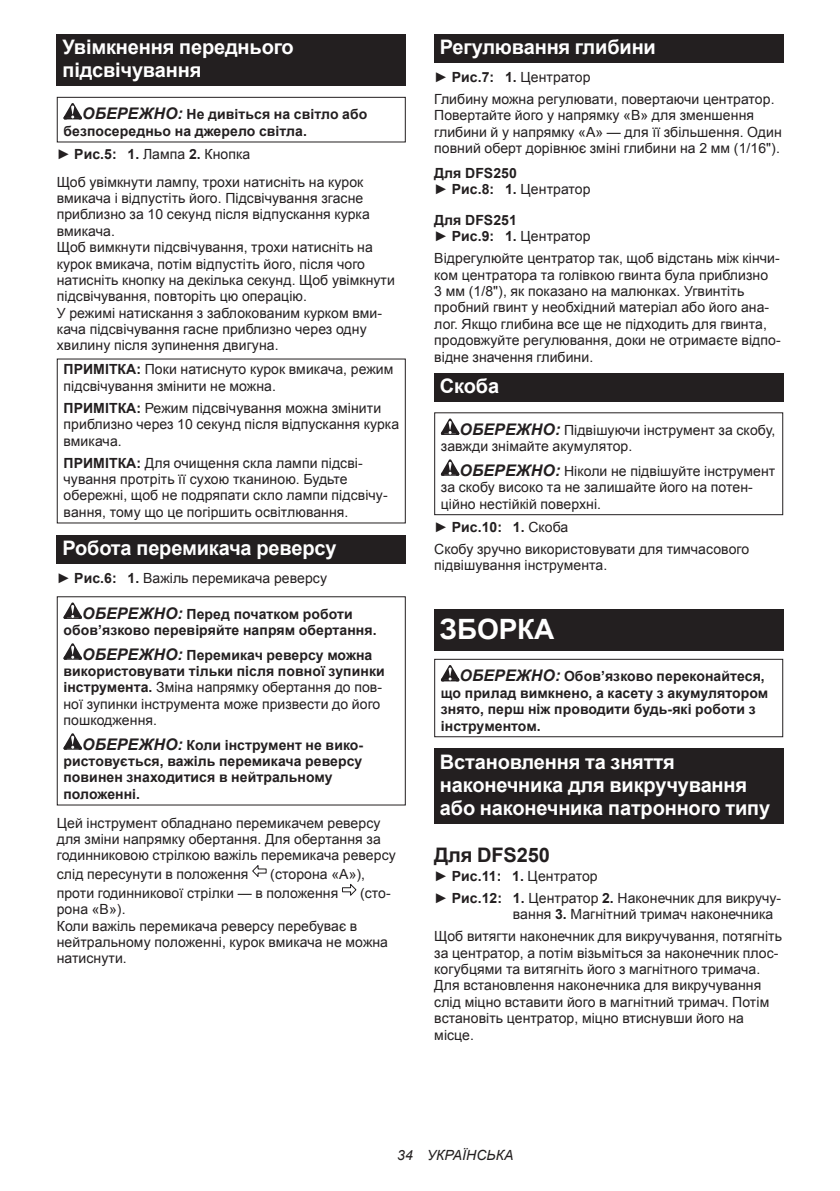
<style>
.page{position:relative;width:840px;height:1191px;background:#fff}
.page>*{position:absolute;margin:0;border:0;box-sizing:border-box;transform-origin:0 0}
.t1{font:700 28px "Arial";letter-spacing:-.01em;color:#fff}
.t2{font:700 20px/23.4px "Arial";letter-spacing:-.01em;color:#fff}
.t3{font:700 20px "Arial";letter-spacing:-.01em;color:#231f20}
.t4{font:14px/16.4px "Arial";letter-spacing:.005em;color:#231f20}
.t5{font:700 14px/16.4px "Arial";letter-spacing:.005em;color:#231f20}
.t6{font:italic 14px "Arial";letter-spacing:.005em;color:#231f20}
.s1{font-style:italic;font-size:16px}
.s2{font-weight:700}
.s3{font-weight:700;font-style:italic;font-size:16px}
.s4{font-weight:400}
</style>
<div class="page">
<div style="left:57px;top:34px;width:348px;height:52px;background:#231f20"></div>
<svg style="left:63px;top:103px;width:19px;height:16px"></svg>
<div style="left:57px;top:97px;width:348px;height:45px;border:1px solid #231f20"></div>
<div style="left:57px;top:535px;width:348px;height:28px;background:#231f20"></div>
<svg style="left:63px;top:602px;width:19px;height:17px"></svg>
<svg style="left:63px;top:643px;width:19px;height:16px"></svg>
<svg style="left:63px;top:733px;width:19px;height:16px"></svg>
<svg style="left:252px;top:865px;width:15px;height:12px"></svg>
<svg style="left:342px;top:884px;width:15px;height:12px"></svg>
<div style="left:434px;top:34px;width:348px;height:29px;background:#231f20"></div>
<div style="left:434px;top:373px;width:348px;height:28px;background:#231f20"></div>
<svg style="left:440px;top:418px;width:19px;height:17px"></svg>
<svg style="left:440px;top:459px;width:19px;height:17px"></svg>
<div style="left:434px;top:412px;width:348px;height:103px;border:1px solid #231f20"></div>
<div style="left:434px;top:609px;width:348px;height:42px;background:#231f20"></div>
<svg style="left:440px;top:665px;width:19px;height:16px"></svg>
<div style="left:434px;top:659px;width:348px;height:78px;border:1px solid #231f20"></div>
<div style="left:434px;top:748px;width:348px;height:76px;background:#231f20"></div>
<h2 class="t2" style="left:62px;top:36px;width:233px">Увімкнення переднього підсвічування</h2>
<p class="t5" style="left:63px;top:107px;width:305px;text-indent:19px"><span class="s1">ОБЕРЕЖНО:</span> Не дивіться на світло або безпосередньо на джерело світла.</p>
<p class="t4" style="left:57px;top:140px;width:308px;line-height:27.8px">► <span class="s2">Рис.5: 1.</span> Лампа <span class="s2">2.</span> Кнопка<br>Щоб увімкнути лампу, трохи натисніть на курок</p>
<p class="t4" style="left:57px;top:190px;width:339px">вмикача і відпустіть його. Підсвічування згасне приблизно за 10 секунд після відпускання курка вмикача.<br>Щоб вимкнути підсвічування, трохи натисніть на курок вмикача, потім відпустіть його, після чого натисніть кнопку на декілька секунд. Щоб увімкнути підсвічування, повторіть цю операцію.<br>У режимі натискання з заблокованим курком вми&shy;кача підсвічування гасне приблизно через одну хвилину після зупинення двигуна.</p>
<p class="t4" style="left:63px;top:361px;width:331px"><span class="s2">ПРИМІТКА:</span> Поки натиснуто курок вмикача, режим підсвічування змінити не можна.</p>
<p class="t4" style="left:63px;top:400px;width:337px"><span class="s2">ПРИМІТКА:</span> Режим підсвічування можна змінити приблизно через 10 секунд після відпускання курка вмикача.</p>
<p class="t4" style="left:64px;top:455px;width:325px"><span class="s2">ПРИМІТКА:</span> Для очищення скла лампи підсві&shy;чування протріть її сухою тканиною. Будьте обережні, щоб не подряпати скло лампи підсвічу&shy;вання, тому що це погіршить освітлювання.</p>
<h2 class="t2" style="left:62px;top:536px;width:275px">Робота перемикача реверсу</h2>
<p class="t4" style="left:57px;top:569px;width:271px">► <span class="s2">Рис.6: 1.</span> Важіль перемикача реверсу</p>
<p class="t5" style="left:63px;top:606px;width:314px;text-align:center"><span class="s1">ОБЕРЕЖНО:</span> Перед початком роботи обов’язково перевіряйте напрям обертання.</p>
<p class="t4" style="left:63px;top:646px;width:322px;text-indent:19px"><span class="s3">ОБЕРЕЖНО:</span> <span class="s2">Перемикач реверсу можна використовувати тільки після повної зупинки інструмента.</span> Зміна напрямку обертання до пов&shy;ної зупинки інструмента може призвести до його пошкодження.</p>
<p class="t5" style="left:63px;top:737px;width:301px;text-indent:19px"><span class="s1">ОБЕРЕЖНО:</span> Коли інструмент не вико&shy;ристовується, важіль перемикача реверсу повинен знаходитися в нейтральному положенні.</p>
<p class="t4" style="left:57px;top:814px;width:340px">Цей інструмент обладнано перемикачем реверсу для зміни напрямку обертання. Для обертання за годинниковою стрілкою важіль перемикача реверсу</p>
<p class="t4" style="left:57px;top:866px;width:193px">слід пересунути в положення</p>
<p class="t4" style="left:57px;top:865px;width:310px;line-height:18.8px;text-indent:213px">(сторона «А»), проти годинникової стрілки — в положення</p>
<p class="t4" style="left:360px;top:885px;width:32px">(сто-</p>
<p class="t4" style="left:57px;top:901px;width:332px">рона «В»).<br>Коли важіль перемикача реверсу перебуває в нейтральному положенні, курок вмикача не можна натиснути.</p>
<h2 class="t2" style="left:439px;top:36px;width:217px">Регулювання глибини</h2>
<p class="t4" style="left:434px;top:66px;width:342px;line-height:22px">► <span class="s2">Рис.7: 1.</span> Центратор<br>Глибину можна регулювати, повертаючи центратор.</p>
<p class="t4" style="left:434px;top:107px;width:349px">Повертайте його у напрямку «В» для зменшення глибини й у напрямку «А» — для її збільшення. Один повний оберт дорівнює зміні глибини на 2 мм (1/16").</p>
<p class="t5" style="left:434px;top:165px;width:158px">Для DFS250<br><span class="s4">►</span> Рис.8: 1. <span class="s4">Центратор</span></p>
<p class="t5" style="left:434px;top:212px;width:158px">Для DFS251<br><span class="s4">►</span> Рис.9: 1. <span class="s4">Центратор</span></p>
<p class="t4" style="left:434px;top:250px;width:348px">Відрегулюйте центратор так, щоб відстань між кінчи&shy;ком центратора та голівкою гвинта була приблизно<br>3 мм (1/8"), як показано на малюнках. Угвинтіть пробний гвинт у необхідний матеріал або його ана&shy;лог. Якщо глибина все ще не підходить для гвинта, продовжуйте регулювання, доки не отримаєте відпо&shy;відне значення глибини.</p>
<h2 class="t2" style="left:439px;top:375px;width:61px">Скоба</h2>
<p class="t4" style="left:440px;top:422px;width:336px;text-indent:19px"><span class="s3">ОБЕРЕЖНО:</span> Підвішуючи інструмент за скобу, завжди знімайте акумулятор.</p>
<p class="t4" style="left:440px;top:463px;width:336px;text-indent:19px"><span class="s3">ОБЕРЕЖНО:</span> Ніколи не підвішуйте інструмент за скобу високо та не залишайте його на потен&shy;ційно нестійкій поверхні.</p>
<p class="t4" style="left:434px;top:516px;width:316px;line-height:22px">► <span class="s2">Рис.10: 1.</span> Скоба<br>Скобу зручно використовувати для тимчасового</p>
<p class="t4" style="left:434px;top:557px;width:174px">підвішування інструмента.</p>
<h1 class="t1" style="left:439px;top:611px;width:116px">ЗБОРКА</h1>
<p class="t5" style="left:440px;top:668px;width:329px;text-indent:19px"><span class="s1">ОБЕРЕЖНО:</span> Обов’язково переконайтеся, що прилад вимкнено, а касету з акумулятором знято, перш ніж проводити будь-які роботи з інструментом.</p>
<h2 class="t2" style="left:439px;top:750px;width:332px">Встановлення та зняття наконечника для викручування або наконечника патронного типу</h2>
<h2 class="t3" style="left:434px;top:841px;width:117px">Для DFS250</h2>
<p class="t4" style="left:434px;top:865px;width:348px;line-height:22px">► <span class="s2">Рис.11: 1.</span> Центратор<br>► <span class="s2">Рис.12: 1.</span> Центратор <span class="s2">2.</span> Наконечник для викручу-</p>
<p class="t4" style="left:434px;top:903px;width:349px;line-height:22px;text-indent:79px">вання <span class="s2">3.</span> Магнітний тримач наконечника<br>Щоб витягти наконечник для викручування, потягніть</p>
<p class="t4" style="left:434px;top:944px;width:345px">за центратор, а потім візьміться за наконечник плос&shy;когубцями та витягніть його з магнітного тримача.<br>Для встановлення наконечника для викручування слід міцно вставити його в магнітний тримач. Потім встановіть центратор, міцно втиснувши його на місце.</p>
<p class="t6" style="left:397px;top:1146px;width:118px">34 УКРАЇНСЬКА</p>
</div>
